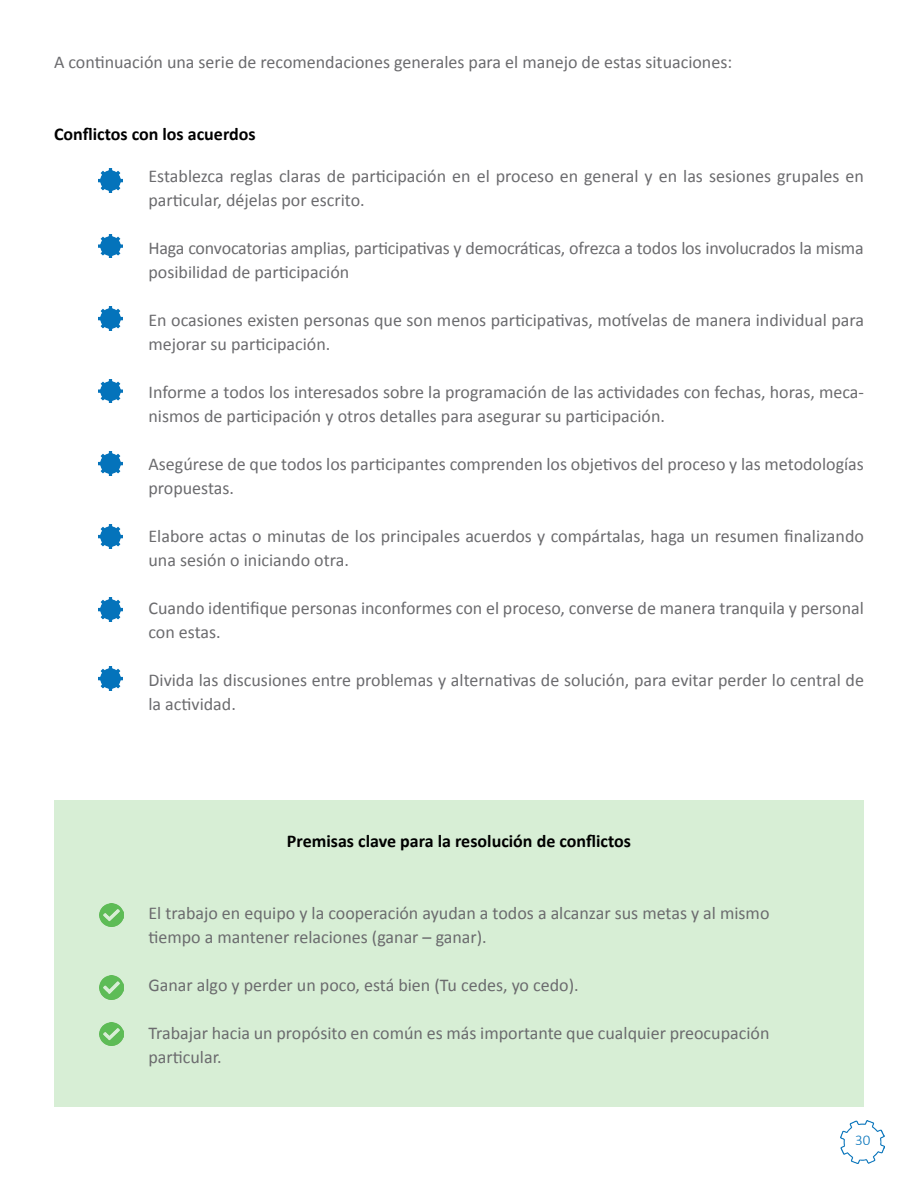
<style>
.page{position:relative;width:918px;height:1188px;background:#fff}
.page>*{position:absolute;margin:0;border:0;box-sizing:border-box;transform-origin:0 0}
.t1{font:18px/24px "Calibri";color:#6b6b6e}
.t2{font:700 18px "Calibri";color:#000}
.t3{font:300 15px "Calibri";color:#0573bb}
</style>
<div class="page">
<div style="left:54px;top:800px;width:810px;height:307px;background:#d7eed5"></div>
<img style="left:841px;top:1120px;width:44px;height:44px">
<img style="left:99px;top:169px;width:23px;height:23px">
<img style="left:99px;top:234px;width:23px;height:24px">
<img style="left:99px;top:307px;width:23px;height:23px">
<img style="left:99px;top:379px;width:23px;height:24px">
<img style="left:99px;top:452px;width:23px;height:24px">
<img style="left:99px;top:525px;width:23px;height:23px">
<img style="left:99px;top:598px;width:23px;height:23px">
<img style="left:99px;top:667px;width:23px;height:23px">
<img style="left:99px;top:903px;width:24px;height:24px">
<img style="left:99px;top:976px;width:24px;height:23px">
<img style="left:99px;top:1022px;width:24px;height:24px">
<p class="t1" style="left:54px;top:50px;width:680px">A continuación una serie de recomendaciones generales para el manejo de estas situaciones:</p>
<p class="t2" style="left:54px;top:122px;width:203px">Conflictos con los acuerdos</p>
<p class="t1" style="left:148px;top:164px;width:717px">Establezca reglas claras de participación en el proceso en general y en las sesiones grupales en particular, déjelas por escrito.</p>
<p class="t1" style="left:148px;top:236px;width:717px">Haga convocatorias amplias, participativas y democráticas, ofrezca a todos los involucrados la misma posibilidad de participación</p>
<p class="t1" style="left:148px;top:308px;width:717px">En ocasiones existen personas que son menos participativas, motívelas de manera individual para mejorar su participación.</p>
<p class="t1" style="left:148px;top:380px;width:717px">Informe a todos los interesados sobre la programación de las actividades con fechas, horas, meca&shy;nismos de participación y otros detalles para asegurar su participación.</p>
<p class="t1" style="left:148px;top:452px;width:717px">Asegúrese de que todos los participantes comprenden los objetivos del proceso y las metodologías propuestas.</p>
<p class="t1" style="left:148px;top:524px;width:717px">Elabore actas o minutas de los principales acuerdos y compártalas, haga un resumen finalizando una sesión o iniciando otra.</p>
<p class="t1" style="left:148px;top:596px;width:717px">Cuando identifique personas inconformes con el proceso, converse de manera tranquila y personal con estas.</p>
<p class="t1" style="left:148px;top:668px;width:717px">Divida las discusiones entre problemas y alternativas de solución, para evitar perder lo central de la actividad.</p>
<p class="t2" style="left:287px;top:829px;width:346px">Premisas clave para la resolución de conflictos</p>
<p class="t1" style="left:148px;top:901px;width:622px">El trabajo en equipo y la cooperación ayudan a todos a alcanzar sus metas y al mismo tiempo a mantener relaciones (ganar – ganar).</p>
<p class="t1" style="left:148px;top:973px;width:432px">Ganar algo y perder un poco, está bien (Tu cedes, yo cedo).</p>
<p class="t1" style="left:148px;top:1021px;width:622px">Trabajar hacia un propósito en común es más importante que cualquier preocupación particular.</p>
<p class="t3" style="left:855px;top:1131px;width:17px">30</p>
</div>
